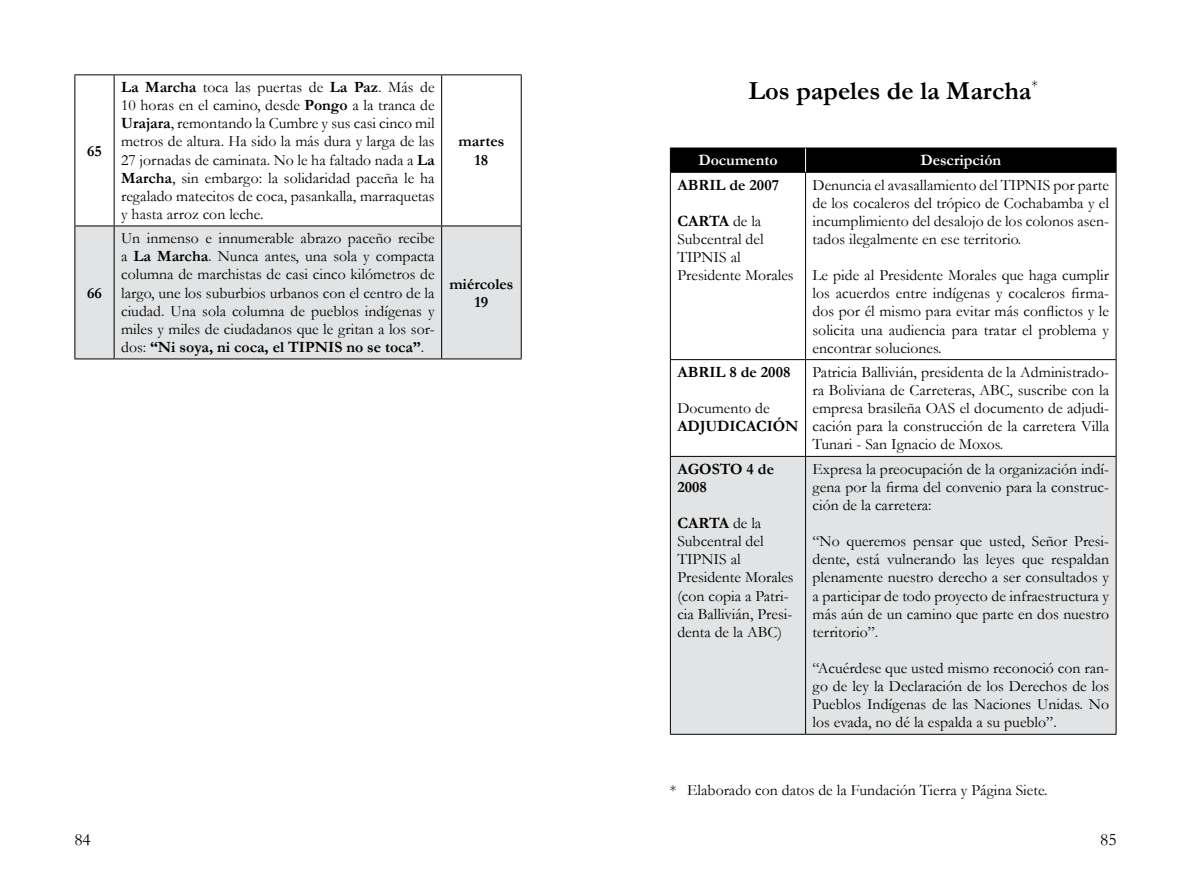
<style>
.page{position:relative;width:1191px;height:893px;background:#fff}
.page>*{position:absolute;margin:0;border:0;box-sizing:border-box;transform-origin:0 0}
.t1{font:700 26.25px "Garamond";color:#000}
.t2{font:17.5px "Garamond";color:#000}
.t3{font:15.75px/18.2px "Garamond";color:#000;text-align:justify}
.t4{font:700 15.75px/18.2px "Garamond";color:#000;text-align:center}
.t5{font:700 15.75px "Garamond";color:#fff}
.s1{font-weight:700}
</style>
<div class="page">
<div style="left:75px;top:226px;width:446px;height:132px;background:#e2e3e4"></div>
<hr style="left:74px;top:74px;width:40px;height:1px;background:#000">
<hr style="left:74px;top:75px;width:1px;height:150px;background:#000">
<hr style="left:114px;top:74px;width:327px;height:1px;background:#000">
<hr style="left:114px;top:75px;width:1px;height:150px;background:#000">
<hr style="left:441px;top:74px;width:80px;height:1px;background:#000">
<hr style="left:441px;top:75px;width:1px;height:150px;background:#000">
<hr style="left:521px;top:75px;width:1px;height:150px;background:#000">
<hr style="left:74px;top:225px;width:40px;height:1px;background:#000">
<hr style="left:74px;top:226px;width:1px;height:132px;background:#000">
<hr style="left:114px;top:225px;width:327px;height:1px;background:#000">
<hr style="left:114px;top:226px;width:1px;height:132px;background:#000">
<hr style="left:441px;top:225px;width:80px;height:1px;background:#000">
<hr style="left:441px;top:226px;width:1px;height:132px;background:#000">
<hr style="left:521px;top:226px;width:1px;height:132px;background:#000">
<hr style="left:74px;top:358px;width:40px;height:1px;background:#000">
<hr style="left:114px;top:358px;width:327px;height:1px;background:#000">
<hr style="left:441px;top:358px;width:80px;height:1px;background:#000">
<div style="left:671px;top:457px;width:444px;height:277px;background:#e2e3e4"></div>
<hr style="left:670px;top:172px;width:135px;height:1px;background:#000">
<hr style="left:670px;top:173px;width:1px;height:186px;background:#000">
<hr style="left:805px;top:172px;width:311px;height:1px;background:#000">
<hr style="left:805px;top:173px;width:1px;height:186px;background:#000">
<hr style="left:1115px;top:173px;width:1px;height:186px;background:#000">
<hr style="left:670px;top:359px;width:135px;height:1px;background:#000">
<hr style="left:670px;top:360px;width:1px;height:96px;background:#000">
<hr style="left:805px;top:359px;width:311px;height:1px;background:#000">
<hr style="left:805px;top:360px;width:1px;height:96px;background:#000">
<hr style="left:1115px;top:360px;width:1px;height:96px;background:#000">
<hr style="left:670px;top:456px;width:135px;height:1px;background:#000">
<hr style="left:670px;top:457px;width:1px;height:277px;background:#000">
<hr style="left:805px;top:456px;width:311px;height:1px;background:#000">
<hr style="left:805px;top:457px;width:1px;height:277px;background:#000">
<hr style="left:1115px;top:457px;width:1px;height:277px;background:#000">
<hr style="left:670px;top:734px;width:135px;height:1px;background:#000">
<hr style="left:805px;top:734px;width:311px;height:1px;background:#000">
<div style="left:670px;top:148px;width:446px;height:24px;background:#000"></div>
<p class="t4" style="left:87px;top:141px;width:16px">65</p>
<p class="t4" style="left:87px;top:283px;width:16px">66</p>
<p class="t3" style="left:121px;top:78px;width:315px"><span class="s1">La Marcha</span> toca las puertas de <span class="s1">La Paz</span>. Más de 10 horas en el camino, desde <span class="s1">Pongo</span> a la tranca de <span class="s1">Urajara</span>, remontando la Cumbre y sus casi cinco mil metros de altura. Ha sido la más dura y larga de las 27 jornadas de caminata. No le ha faltado nada a <span class="s1">La Marcha</span>, sin embargo: la solidaridad paceña le ha regalado matecitos de coca, pasankalla, marraquetas y hasta arroz con leche.</p>
<p class="t3" style="left:121px;top:229px;width:315px">Un inmenso e innumerable abrazo paceño recibe a <span class="s1">La Marcha</span>. Nunca antes, una sola y compacta columna de marchistas de casi cinco kilómetros de largo, une los suburbios urbanos con el centro de la ciudad. Una sola columna de pueblos indígenas y miles y miles de ciudadanos que le gritan a los sor&shy;dos: <span class="s1">“Ni soya, ni coca, el TIPNIS no se toca”</span>.</p>
<p class="t4" style="left:458px;top:132px;width:47px">martes<br>18</p>
<p class="t4" style="left:449px;top:274px;width:66px">miércoles<br>19</p>
<h1 class="t1" style="left:748px;top:75px;width:291px">Los papeles de la Marcha<sup>*</sup></h1>
<p class="t5" style="left:698px;top:151px;width:81px">Documento</p>
<p class="t5" style="left:920px;top:151px;width:82px">Descripción</p>
<p class="t4" style="left:677px;top:175px;width:103px">ABRIL de 2007</p>
<p class="t3" style="left:677px;top:212px;width:118px;text-align:left"><span class="s1">CARTA</span> de la<br>Subcentral del<br>TIPNIS al<br>Presidente Morales</p>
<p class="t3" style="left:812px;top:175px;width:298px">Denuncia el avasallamiento del TIPNIS por parte de los cocaleros del trópico de Cochabamba y el incumplimiento del desalojo de los colonos asen&shy;tados ilegalmente en ese territorio.</p>
<p class="t3" style="left:812px;top:266px;width:298px">Le pide al Presidente Morales que haga cumplir los acuerdos entre indígenas y cocaleros firma&shy;dos por él mismo para evitar más conflictos y le solicita una audiencia para tratar el problema y encontrar soluciones.</p>
<p class="t4" style="left:677px;top:363px;width:115px">ABRIL 8 de 2008</p>
<p class="t3" style="left:677px;top:399px;width:94px">Documento de</p>
<p class="t4" style="left:677px;top:417px;width:122px">ADJUDICACIÓN</p>
<p class="t4" style="left:677px;top:459px;width:98px;text-align:left">AGOSTO 4 de<br>2008</p>
<p class="t3" style="left:677px;top:514px;width:118px;text-align:left"><span class="s1">CARTA</span> de la<br>Subcentral del<br>TIPNIS al<br>Presidente Morales (con copia a Patri&shy;cia Ballivián, Presi&shy;denta de la ABC)</p>
<p class="t3" style="left:812px;top:363px;width:298px">Patricia Ballivián, presidenta de la Administrado&shy;ra Boliviana de Carreteras, ABC, suscribe con la empresa brasileña OAS el documento de adjudi&shy;cación para la construcción de la carretera Villa Tunari - San Ignacio de Moxos.</p>
<p class="t3" style="left:812px;top:460px;width:298px">Expresa la preocupación de la organización indí&shy;gena por la firma del convenio para la construc&shy;ción de la carretera:</p>
<p class="t3" style="left:812px;top:532px;width:298px">“No queremos pensar que usted, Señor Presi&shy;dente, está vulnerando las leyes que respaldan plenamente nuestro derecho a ser consultados y a participar de todo proyecto de infraestructura y más aún de un camino que parte en dos nuestro territorio”.</p>
<p class="t3" style="left:812px;top:659px;width:298px">“Acuérdese que usted mismo reconoció con ran&shy;go de ley la Declaración de los Derechos de los Pueblos Indígenas de las Naciones Unidas. No los evada, no dé la espalda a su pueblo”.</p>
<p class="t3" style="left:670px;top:781px;width:379px">* Elaborado con datos de la Fundación Tierra y Página Siete.</p>
<p class="t2" style="left:74px;top:829px;width:18px">84</p>
<p class="t2" style="left:1100px;top:829px;width:18px">85</p>
</div>
